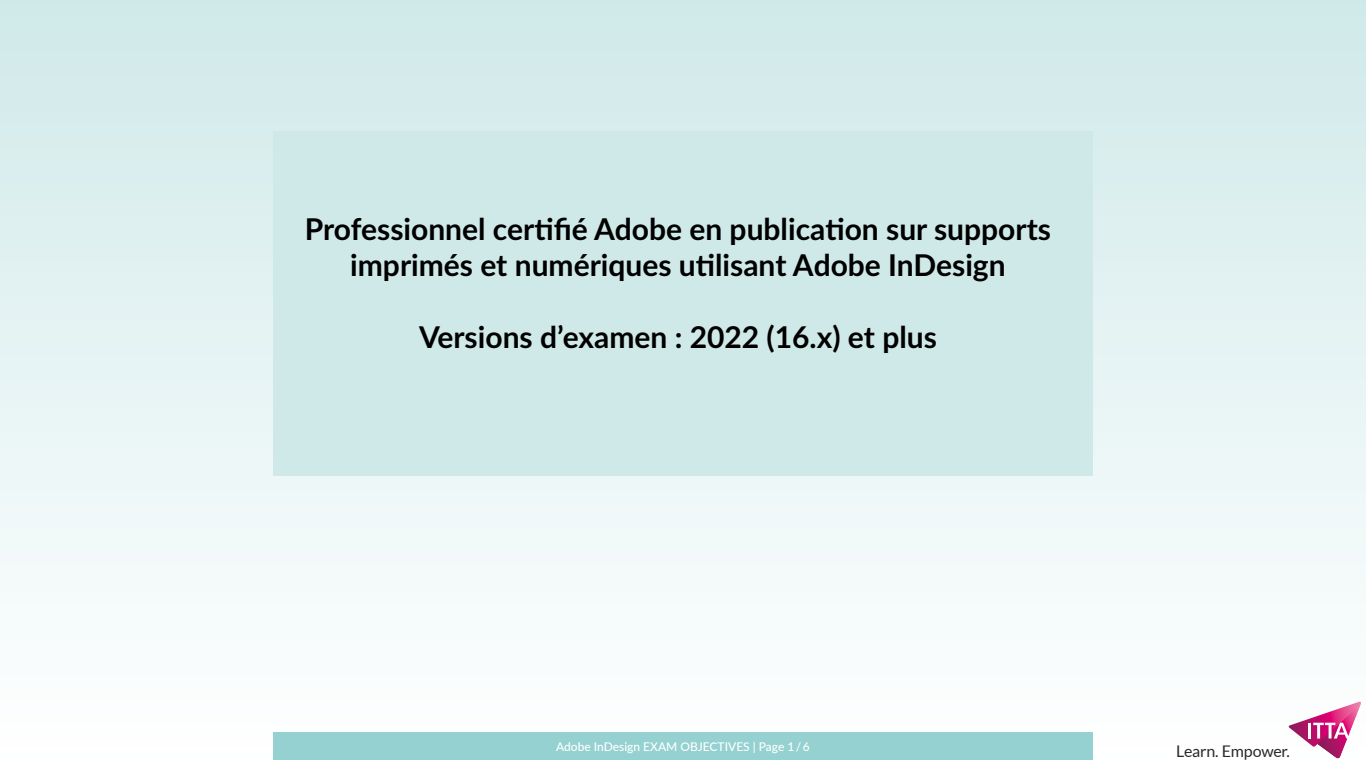
<style>
.page{position:relative;width:1366px;height:768px;background:#fff}
.page>*{position:absolute;margin:0;border:0;box-sizing:border-box;transform-origin:0 0}
.titre{font:700 30px/36px "Lato";color:#000;text-align:center}
.t1{font:16px "Lato";letter-spacing:-.015em;color:#2c2926}
.t2{font:500 12px "Lato";color:#fff}
</style>
<div class="page">
<div style="left:0;top:0;width:1366px;height:768px;background:linear-gradient(to bottom,#d0e9e9,#fff)"></div>
<svg style="left:1288px;top:702px;width:73px;height:57px"></svg>
<div style="left:273px;top:174px;width:820px;height:302px;background:#cfe9e9"></div>
<div style="left:273px;top:732px;width:820px;height:28px;background:#95d1d1"></div>
<div style="left:273px;top:131px;width:820px;height:302px;background:#cfe9e9"></div>
<p class="titre" style="left:305px;top:210px;width:748px">Professionnel certifié Adobe en publication sur supports imprimés et numériques utilisant Adobe InDesign</p>
<p class="titre" style="left:419px;top:318px;width:519px">Versions d’examen : 2022 (16.x) et plus</p>
<p class="t2" style="left:556px;top:738px;width:255px">Adobe InDesign EXAM OBJECTIVES | Page 1 / 6</p>
<p class="t1" style="left:1176px;top:742px;width:115px">Learn. Empower.</p>
</div>
